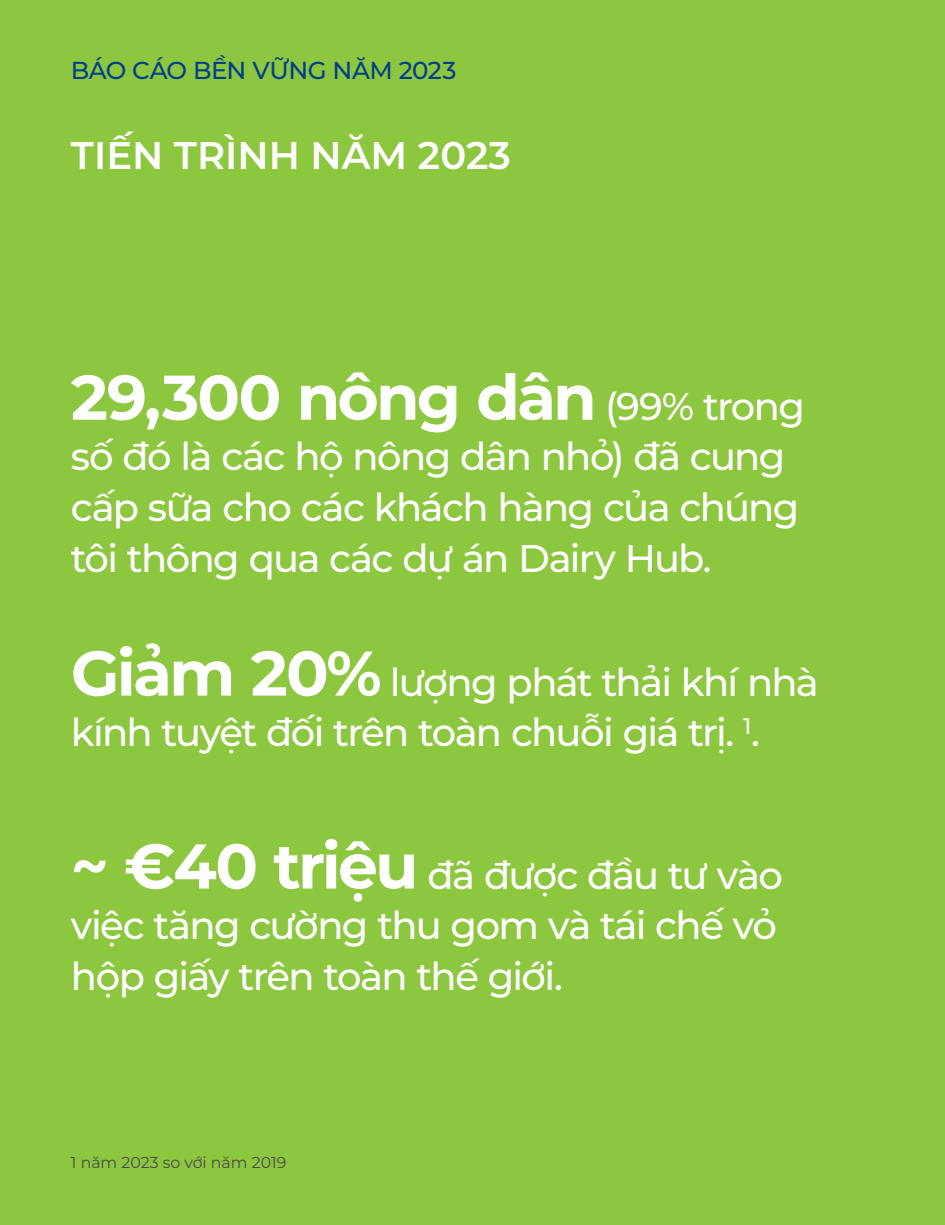
<style>
.page{position:relative;width:945px;height:1225px;background:#8dc63f}
.page>*{position:absolute;margin:0;border:0;box-sizing:border-box;transform-origin:0 0}
.t1{font:700 63px "Montserrat";letter-spacing:-.04em;color:#fff}
.t2{font:500 38.5px/50.8px "Montserrat";letter-spacing:-.045em;color:#fff}
.t3{font:600 38.5px "Montserrat";color:#fff}
.t4{font:500 24.5px "Montserrat";letter-spacing:-.02em;color:#023f88}
.t5{font:15.75px "Montserrat";color:#4a4a4a}
.s1{font-weight:500;font-size:38.5px}
.s2{font-weight:700;font-size:63px}
</style>
<div class="page">
<p class="t4" style="left:71px;top:53px;width:387px">BÁO CÁO BỀN VỮNG NĂM 2023</p>
<p class="t3" style="left:71px;top:128px;width:442px">TIẾN TRÌNH NĂM 2023</p>
<h1 class="t1" style="left:71px;top:352px;width:736px">29,300 nông dân <span class="s1">(99% trong</span></h1>
<p class="t2" style="left:71px;top:430px;width:730px">số đó là các hộ nông dân nhỏ) đã cung cấp sữa cho các khách hàng của chúng tôi thông qua các dự án Dairy Hub.</p>
<p class="t2" style="left:71px;top:655px;width:750px"><span class="s2">Giảm 20%</span> lượng phát thải khí nhà kính tuyệt đối trên toàn chuỗi giá trị. <sup>1</sup>.</p>
<p class="t2" style="left:71px;top:848px;width:714px"><span class="s2">~ €40 triệu</span> đã được đầu tư vào việc tăng cường thu gom và tái chế vỏ hộp giấy trên toàn thế giới.</p>
<p class="t5" style="left:71px;top:1152px;width:217px">1 năm 2023 so với năm 2019</p>
</div>
